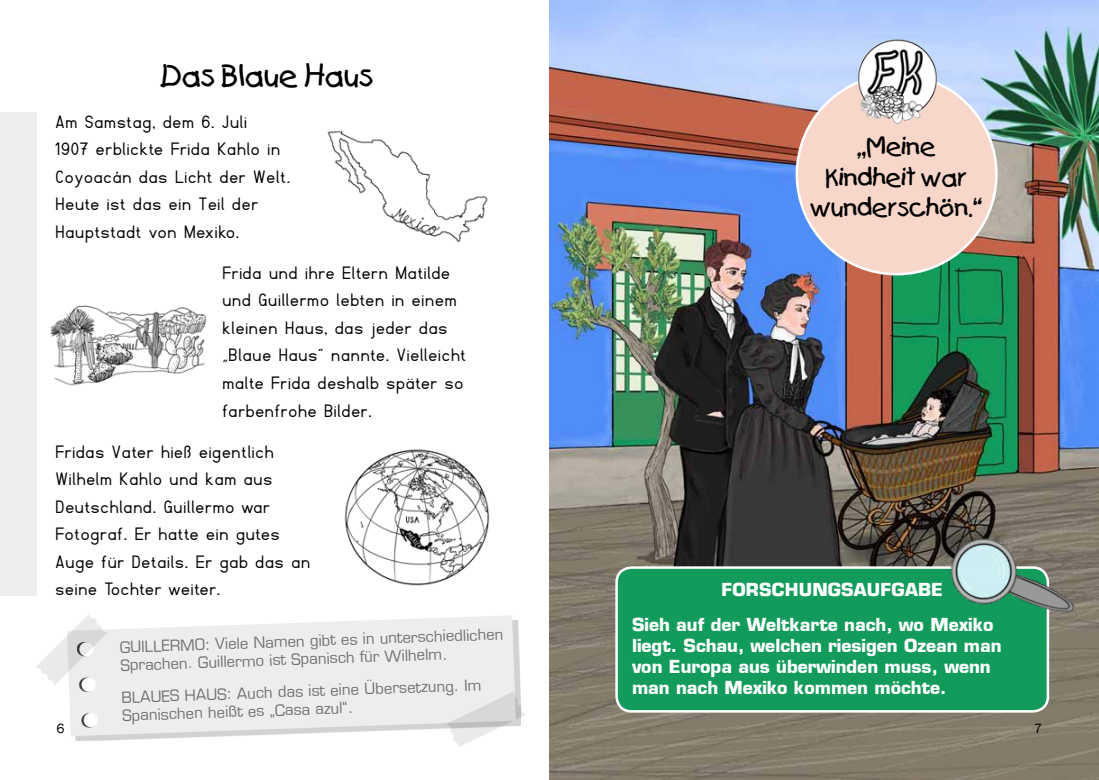
<style>
.page{position:relative;width:1099px;height:780px;background:#fff}
.page>*{position:absolute;margin:0;border:0;box-sizing:border-box;transform-origin:0 0}
.t1{font:28.75px "Catchup";color:#000}
.t2{font:24px/30.5px "Catchup";color:#000;text-align:center}
.t3{font:20px/27.5px "Fibel Nord";letter-spacing:.075em;color:#000}
.t4{font:700 17.5px/21px "Eurostile";color:#fff}
.t5{font:15px/18px "Eurostile";color:#707172}
.t6{font:13.75px "Franklin Gothic";color:#000}
</style>
<div class="page">
<img style="left:549px;top:0;width:549px;height:780px">
<div style="left:616px;top:567px;width:431px;height:144px;background:#139b5b;border-radius:15px"></div>
<div style="left:615px;top:566px;width:434px;height:146px;border:2px solid #fff;border-radius:15px"></div>
<div style="left:72px;top:619px;width:449px;height:121px;background:#000;opacity:.18"></div>
<svg style="left:69px;top:615px;width:447px;height:121px;background:#eceded"></svg>
<svg style="left:446px;top:691px;width:79px;height:56px"></svg>
<div style="left:0;top:112px;width:37px;height:484px;background:#eceded"></div>
<div style="left:796px;top:75px;width:200px;height:199px;background:#f8d6ca;border-radius:50%"></div>
<img style="left:939px;top:526px;width:148px;height:113px">
<img style="left:327px;top:130px;width:161px;height:113px">
<img style="left:853px;top:36px;width:88px;height:89px">
<img style="left:50px;top:305px;width:157px;height:81px">
<img style="left:344px;top:449px;width:146px;height:137px">
<div style="left:78px;top:642px;width:18px;height:85px;background:#000;opacity:.75"></div>
<div style="left:81px;top:677px;width:15px;height:15px;background:#fff;border-radius:50%"></div>
<div style="left:83px;top:712px;width:15px;height:15px;background:#fff;border-radius:50%"></div>
<svg style="left:36px;top:615px;width:71px;height:70px"></svg>
<h1 class="t1" style="left:160px;top:57px;width:214px">Das Blaue Haus</h1>
<p class="t3" style="left:56px;top:108px;width:235px">Am Samstag, dem 6. Juli<br>1907 erblickte Frida Kahlo in<br>Coyoacán das Licht der Welt.<br>Heute ist das ein Teil der<br>Hauptstadt von Mexiko.</p>
<p class="t3" style="left:223px;top:259px;width:244px">Frida und ihre Eltern Matilde und Guillermo lebten in einem kleinen Haus, das jeder das „Blaue Haus“ nannte. Vielleicht malte Frida deshalb später so farbenfrohe Bilder.</p>
<p class="t3" style="left:56px;top:438px;width:255px">Fridas Vater hieß eigentlich<br>Wilhelm Kahlo und kam aus<br>Deutschland. Guillermo war<br>Fotograf. Er hatte ein gutes<br>Auge für Details. Er gab das an seine Tochter weiter.</p>
<p class="t5" style="left:119px;top:638px;width:385px;rotate:-2deg">Guillermo: Viele Namen gibt es in unterschiedlichen<br>Sprachen. Guillermo ist Spanisch für Wilhelm.</p>
<p class="t5" style="left:121px;top:688px;width:362px;rotate:-2deg">Blaues Haus: Auch das ist eine Übersetzung. Im<br>Spanischen heißt es „Casa azul“.</p>
<p class="t2" style="left:810px;top:131px;width:174px">„Meine<br>Kindheit war wunderschön.“</p>
<p class="t4" style="left:632px;top:572px;width:363px;line-height:35.1px;text-indent:89px">Forschungsaufgabe<br>Sieh auf der Weltkarte nach, wo Mexiko</p>
<p class="t4" style="left:632px;top:635px;width:371px">liegt. Schau, welchen riesigen Ozean man von Europa aus überwinden muss, wenn man nach Mexiko kommen möchte.</p>
<p class="t6" style="left:56px;top:719px;width:10px">6</p>
<p class="t6" style="left:1034px;top:719px;width:10px">7</p>
</div>
